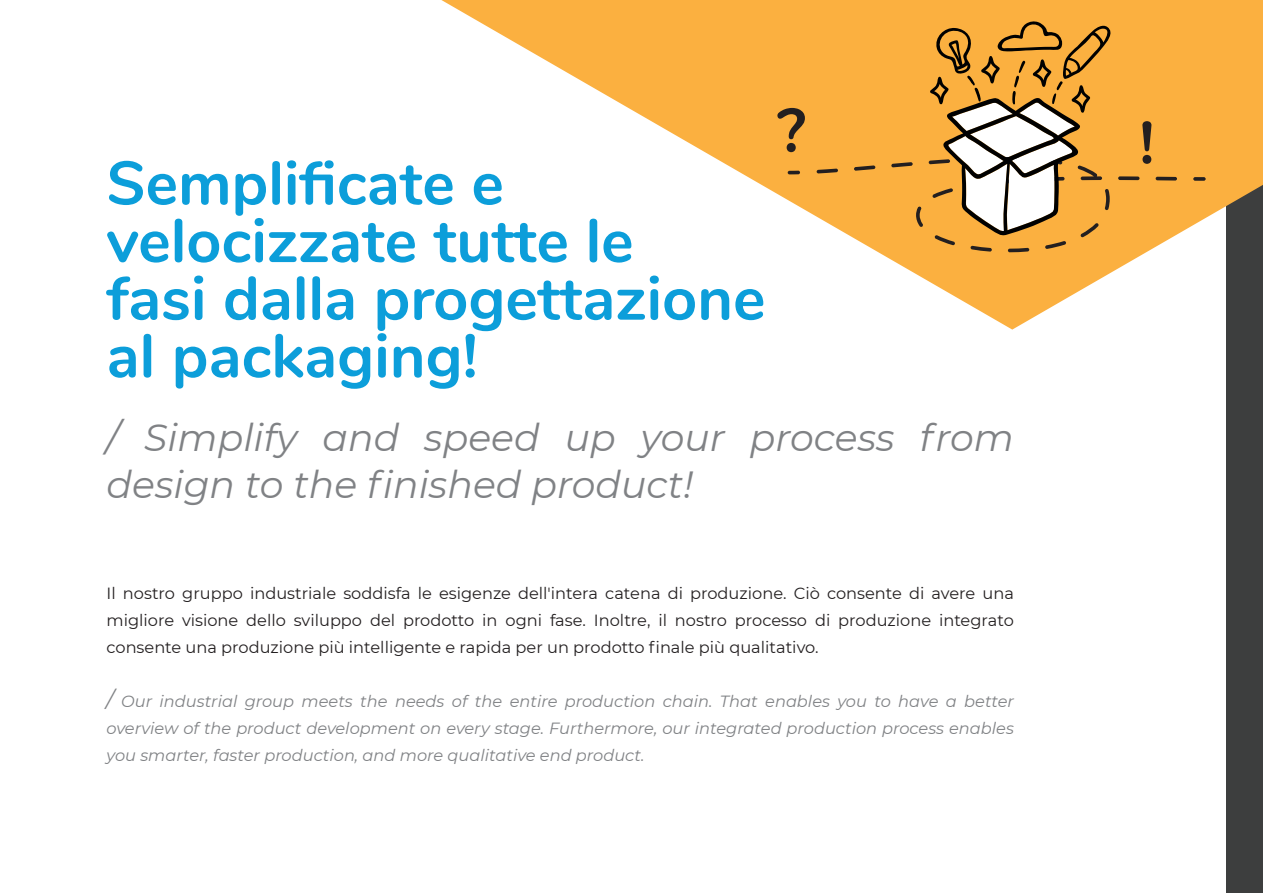
<style>
.page{position:relative;width:1263px;height:893px;background:#fff}
.page>*{position:absolute;margin:0;border:0;box-sizing:border-box;transform-origin:0 0}
.t1{font:700 61.5px "Nunito";color:#231f20}
.t2{font:700 61.2px/57.6px "Nunito";color:#0c9eda}
.t3{font:700 59.55px "Nunito";color:#231f20}
.t4{font:italic 37.8px/46.8px "Montserrat";color:#808285}
.t5{font:16.2px/27px "Montserrat";color:#231f20;text-align:justify}
.t6{font:italic 16.2px/27px "Montserrat";color:#808285;text-align:justify}
.s1{font-size:21.6px}
</style>
<div class="page">
<div style="left:1226px;top:0;width:37px;height:893px;background:#3d3e3e"></div>
<svg style="left:441px;top:0;width:822px;height:330px"></svg>
<svg style="left:788px;top:171px;width:12px;height:3px"></svg>
<svg style="left:1193px;top:177px;width:13px;height:4px"></svg>
<svg style="left:816px;top:21px;width:361px;height:231px;background:#e7ac53"></svg>
<h1 class="t1" style="left:778px;top:85px;width:30px">?</h1>
<h2 class="t2" style="left:107px;top:151px;width:660px">Semplificate e velocizzate tutte le<br>fasi dalla progettazione al packaging!</h2>
<h3 class="t4" style="left:107px;top:413px;width:909px">/ Simplify and speed up your process from design to the finished product!</h3>
<p class="t5" style="left:107px;top:579px;width:909px">Il nostro gruppo industriale soddisfa le esigenze dell'intera catena di produzione. Ciò consente di avere una migliore visione dello sviluppo del prodotto in ogni fase. Inoltre, il nostro processo di produzione integrato consente una produzione più intelligente e rapida per un prodotto finale più qualitativo.</p>
<p class="t6" style="left:107px;top:687px;width:909px"><span class="s1">/</span> Our industrial group meets the needs of the entire production chain. That enables you to have a better overview of the product development on every stage. Furthermore, our integrated production process enables you smarter, faster production, and more qualitative end product.</p>
<h3 class="t3" style="left:1139px;top:99px;width:16px">!</h3>
</div>
